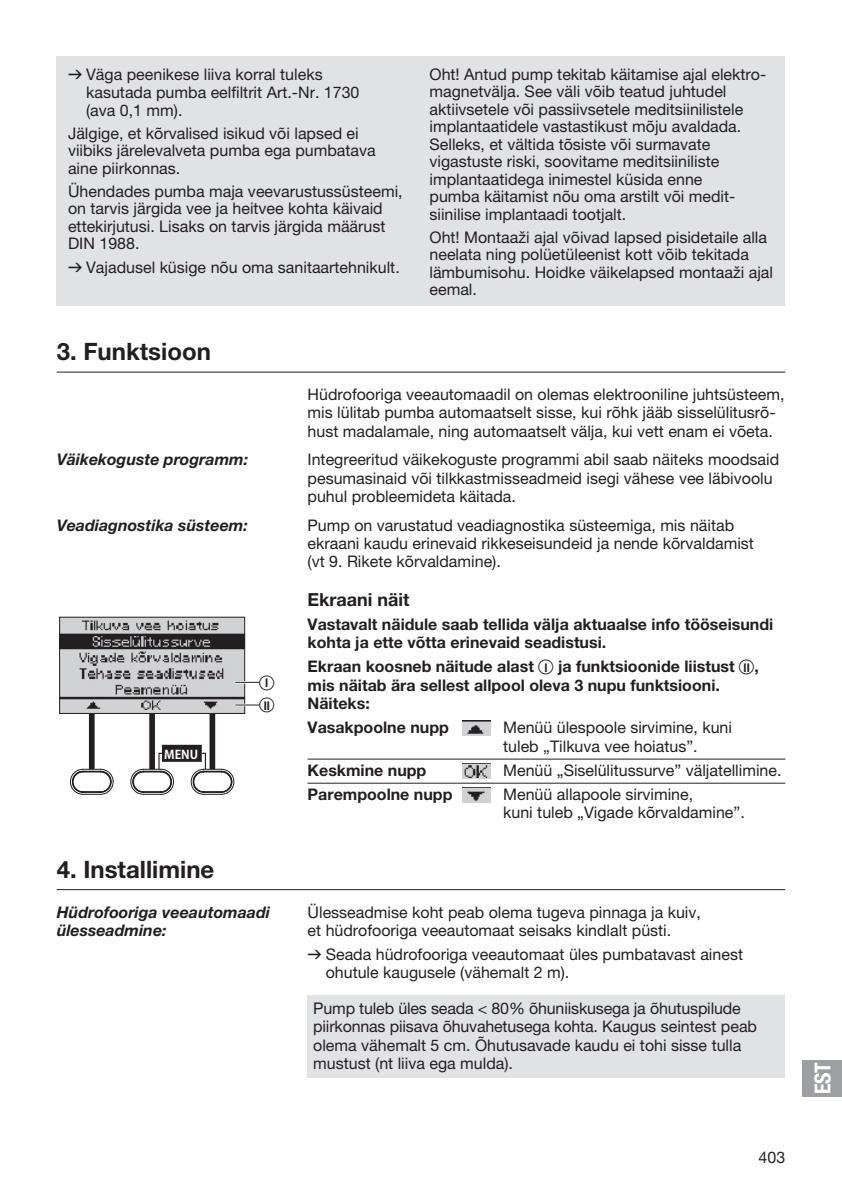
<style>
.page{position:relative;width:842px;height:1191px;background:#fff}
.page>*{position:absolute;margin:0;border:0;box-sizing:border-box;transform-origin:0 0}
.t1{font:700 24px "GARDENA Pro";color:#231f20}
.t2{font:22px "GARDENA Pro Bo Cond";color:#fff}
.t3{font:20px "Ziffernim Kreisund Quadrat BQ";color:#231f20}
.t4{font:700 18px "GARDENA Pro";color:#231f20}
.t5{font:16px/17.6px "GARDENA Pro";color:#231f20}
.t6{font:700 16px/18.4px "GARDENA Pro";color:#231f20}
.t7{font:italic 700 16px/18.4px "GARDENA Pro";color:#231f20}
.t8{font:700 12px "Koz Go Pro";color:#fefefe}
.t9{font:12px "GARDENA Pro Bo Cond";color:#231f20}
.s1{font-family:"Formdruck"}
.s2{font-family:"GARDENA Pro Bo Cond";font-size:12px}
.s3{font-family:"Ziffernim Kreisund Quadrat BQ";font-size:20px}
.s4{font-family:"Ziffernim Kreisund Quadrat BQ";font-weight:400;font-size:20px}
.s5{font-family:"GARDENA Pro Bo Cond";font-weight:400;font-size:12px}
</style>
<div class="page">
<div style="left:57px;top:57px;width:728px;height:249px;background:#e1e2e4"></div>
<hr style="left:57px;top:371px;width:728px;height:1px;background:#231f20">
<svg style="left:70px;top:768px;width:44px;height:27px"></svg>
<div style="left:89px;top:713px;width:6px;height:56px;background:#231f20"></div>
<div style="left:149px;top:713px;width:6px;height:56px;background:#231f20"></div>
<div style="left:210px;top:713px;width:5px;height:56px;background:#231f20"></div>
<div style="left:163px;top:745px;width:38px;height:16px;background:#231f20"></div>
<div style="left:162px;top:745px;width:40px;height:17px;border:1px solid #231f20"></div>
<svg style="left:130px;top:752px;width:44px;height:43px"></svg>
<svg style="left:190px;top:752px;width:44px;height:43px"></svg>
<div style="left:60px;top:617px;width:185px;height:96px;background:#d1d2d4"></div>
<img style="left:61px;top:620px;width:182px;height:89px">
<div style="left:59px;top:617px;width:186px;height:96px;border:1px solid #231f20"></div>
<hr style="left:236px;top:704px;width:23px;height:2px;background:#fff">
<svg style="left:236px;top:704px;width:23px;height:1px"></svg>
<hr style="left:236px;top:681px;width:23px;height:2px;background:#fff">
<svg style="left:236px;top:682px;width:23px;height:1px"></svg>
<hr style="left:308px;top:758px;width:477px;height:1px;background:#231f20">
<hr style="left:308px;top:782px;width:477px;height:1px;background:#231f20">
<div style="left:462px;top:720px;width:28px;height:16px;background:#d1d2d4"></div>
<img style="left:462px;top:720px;width:28px;height:14px">
<svg style="left:462px;top:777px;width:28px;height:1px"></svg>
<img style="left:462px;top:763px;width:28px;height:14px">
<div style="left:462px;top:787px;width:28px;height:15px;background:#d1d2d4"></div>
<img style="left:462px;top:787px;width:28px;height:14px">
<div style="left:308px;top:995px;width:477px;height:82px;background:#e1e2e4"></div>
<hr style="left:57px;top:889px;width:728px;height:1px;background:#231f20">
<div style="left:802px;top:1060px;width:40px;height:36px;background:#9d9fa2"></div>
<p class="t5" style="left:86px;top:66px;width:275px;text-indent:-18px"><span class="s1">v</span> Väga peenikese liiva korral tuleks kasutada pumba eelfiltrit Art.-Nr. 1730 (ava 0,1 mm).</p>
<p class="t5" style="left:68px;top:124px;width:309px">Jälgige, et kõrvalised isikud või lapsed ei viibiks järelevalveta pumba ega pumbatava aine piirkonnas.</p>
<p class="t5" style="left:68px;top:182px;width:336px">Ühendades pumba maja veevarustussüsteemi, on tarvis järgida vee ja heitvee kohta käivaid ettekirjutusi. Lisaks on tarvis järgida määrust DIN 1988.</p>
<p class="t5" style="left:68px;top:258px;width:333px"><span class="s1">v</span> Vajadusel küsige nõu oma sanitaartehnikult.</p>
<h1 class="t1" style="left:57px;top:337px;width:156px">3. Funktsioon</h1>
<p class="t5" style="left:429px;top:65px;width:338px">Oht! Antud pump tekitab käitamise ajal elektro&shy;magnetvälja. See väli võib teatud juhtudel aktiivsetele või passiivsetele meditsiinilistele implantaatidele vastastikust mõju avaldada.<br>Selleks, et vältida tõsiste või surmavate vigastuste riski, soovitame meditsiiniliste implantaatidega inimestel küsida enne<br>pumba käitamist nõu oma arstilt või medit&shy;siinilise implantaadi tootjalt.</p>
<p class="t5" style="left:429px;top:228px;width:345px">Oht! Montaaži ajal võivad lapsed pisidetaile alla neelata ning polüetüleenist kott võib tekitada lämbumisohu. Hoidke väikelapsed montaaži ajal eemal.</p>
<p class="t5" style="left:308px;top:385px;width:478px;line-height:18.4px">Hüdrofooriga veeautomaadil on olemas elektrooniline juhtsüsteem, mis lülitab pumba automaatselt sisse, kui rõhk jääb sisselülitusrõ&shy;hust madalamale, ning automaatselt välja, kui vett enam ei võeta.</p>
<p class="t7" style="left:57px;top:450px;width:193px">Väikekoguste programm:</p>
<p class="t5" style="left:308px;top:450px;width:473px;line-height:18.4px">Integreeritud väikekoguste programmi abil saab näiteks moodsaid pesumasinaid või tilkkastmisseadmeid isegi vähese vee läbivoolu puhul probleemideta käitada.</p>
<p class="t7" style="left:57px;top:515px;width:193px">Veadiagnostika süsteem:</p>
<p class="t5" style="left:308px;top:515px;width:448px;line-height:18.4px">Pump on varustatud veadiagnostika süsteemiga, mis näitab ekraani kaudu erinevaid rikkeseisundeid ja nende kõrvaldamist (vt 9. Rikete kõrvaldamine).</p>
<p class="t8" style="left:164px;top:747px;width:35px">MENU</p>
<p class="t3" style="left:259px;top:671px;width:16px">ß<span class="s2">I</span></p>
<p class="t9" style="left:259px;top:698px;width:16px"><span class="s3">ß</span>I I</p>
<p class="t4" style="left:308px;top:588px;width:103px">Ekraani näit</p>
<p class="t6" style="left:308px;top:614px;width:467px">Vastavalt näidule saab tellida välja aktuaalse info tööseisundi kohta ja ette võtta erinevaid seadistusi.</p>
<p class="t6" style="left:308px;top:657px;width:453px">Ekraan koosneb näitude alast <span class="s4">ß</span><span class="s5">I</span> ja funktsioonide liistust <span class="s4">ß</span><span class="s5">II</span> , mis näitab ära sellest allpool oleva 3 nupu funktsiooni.<br>Näiteks:</p>
<p class="t6" style="left:308px;top:718px;width:143px">Vasakpoolne nupp</p>
<p class="t5" style="left:503px;top:718px;width:230px;line-height:18.4px">Menüü ülespoole sirvimine, kuni tuleb „Tilkuva vee hoiatus”.</p>
<p class="t6" style="left:308px;top:760px;width:120px">Keskmine nupp</p>
<p class="t5" style="left:503px;top:761px;width:280px">Menüü „Siselülitussurve” väljatellimine.</p>
<p class="t6" style="left:308px;top:784px;width:146px">Parempoolne nupp</p>
<p class="t5" style="left:503px;top:784px;width:243px;line-height:18.4px">Menüü allapoole sirvimine,<br>kuni tuleb „Vigade kõrvaldamine”.</p>
<h1 class="t1" style="left:57px;top:854px;width:159px">4. Installimine</h1>
<p class="t7" style="left:57px;top:902px;width:215px">Hüdrofooriga veeautomaadi ülesseadmine:</p>
<p class="t5" style="left:308px;top:902px;width:395px;line-height:18.4px">Ülesseadmise koht peab olema tugeva pinnaga ja kuiv, et hüdrofooriga veeautomaat seisaks kindlalt püsti.</p>
<p class="t5" style="left:326px;top:945px;width:419px;line-height:18.4px;text-indent:-18px"><span class="s1">v</span> Seada hüdrofooriga veeautomaat üles pumbatavast ainest ohutule kaugusele (vähemalt 2 m).</p>
<p class="t5" style="left:313px;top:999px;width:445px;line-height:18.4px">Pump tuleb üles seada &lt; 80% õhuniiskusega ja õhutuspilude piirkonnas piisava õhuvahetusega kohta. Kaugus seintest peab olema vähemalt 5 cm. Õhutusavade kaudu ei tohi sisse tulla mustust (nt liiva ega mulda).</p>
<p class="t5" style="left:759px;top:1148px;width:28px">403</p>
<h2 class="t2" style="left:809px;top:1094px;width:34px;rotate:-90deg">EST</h2>
</div>
